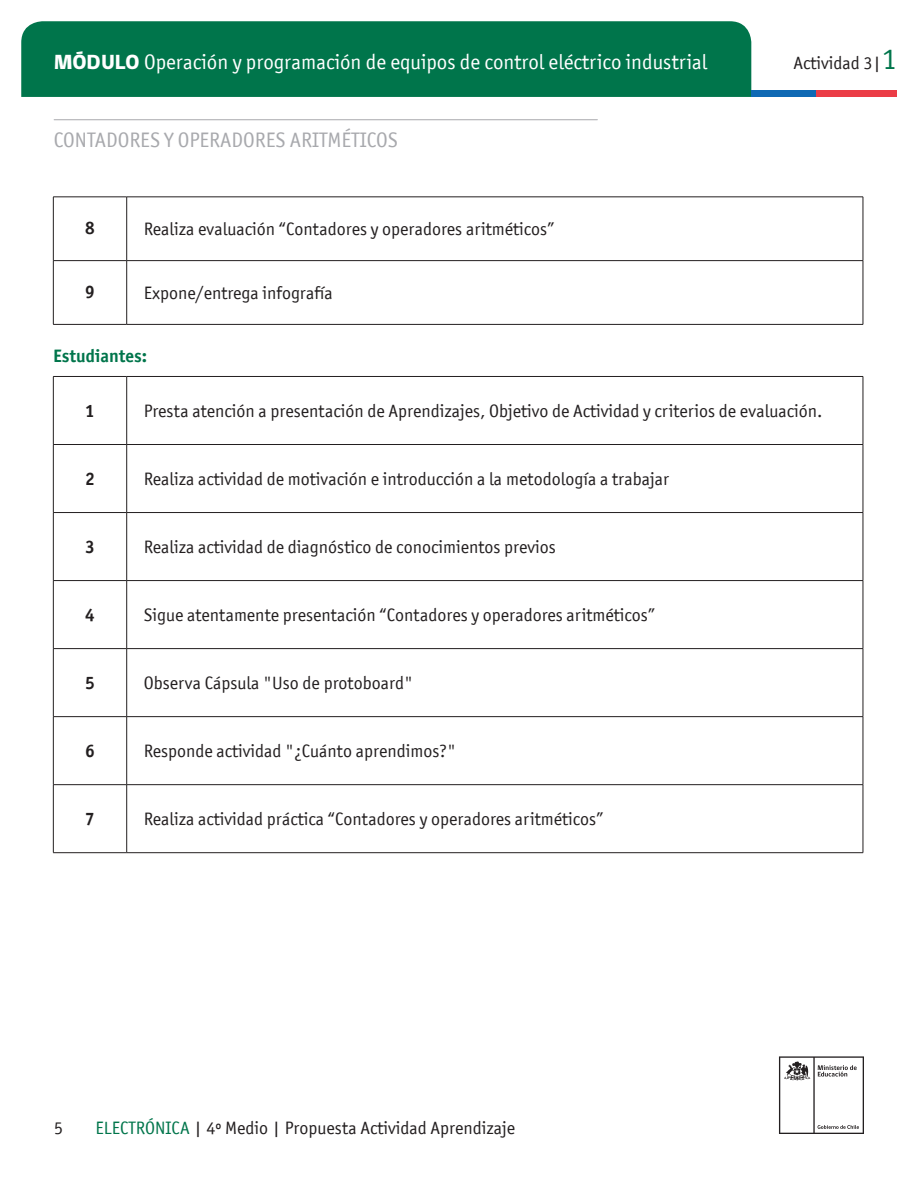
<style>
.page{position:relative;width:918px;height:1188px;background:#fff}
.page>*{position:absolute;margin:0;border:0;box-sizing:border-box;transform-origin:0 0}
.t1{font:21px "Officina San ITC";color:#fff}
.t2{font:21px "Officina San ITC";color:#a8a9ad}
.t3{font:18px "Officina San ITC";color:#231f20}
.t4{font:700 18px "Officina San ITC";color:#00754b}
.t5{font:700 18px "Officina San ITC";color:#231f20}
.s1{font-family:"gob CL";font-weight:800}
.s2{font-size:30px;color:#00754b}
.s3{color:#00754b}
</style>
<div class="page">
<div style="left:21px;top:21px;width:730px;height:76px;background:#00754b"></div>
<div style="left:751px;top:90px;width:65px;height:7px;background:#0f69b4"></div>
<div style="left:816px;top:90px;width:81px;height:7px;background:#eb3c46"></div>
<hr style="left:53px;top:197px;width:74px;height:1px;background:#231f20">
<hr style="left:127px;top:197px;width:736px;height:1px;background:#231f20">
<hr style="left:126px;top:197px;width:1px;height:63px;background:#231f20">
<hr style="left:53px;top:260px;width:74px;height:1px;background:#231f20">
<hr style="left:127px;top:260px;width:736px;height:1px;background:#231f20">
<hr style="left:126px;top:261px;width:1px;height:63px;background:#231f20">
<hr style="left:53px;top:324px;width:74px;height:1px;background:#231f20">
<hr style="left:127px;top:324px;width:736px;height:1px;background:#231f20">
<hr style="left:53px;top:197px;width:1px;height:63px;background:#231f20">
<hr style="left:863px;top:197px;width:1px;height:63px;background:#231f20">
<hr style="left:53px;top:261px;width:1px;height:63px;background:#231f20">
<hr style="left:863px;top:261px;width:1px;height:63px;background:#231f20">
<hr style="left:53px;top:376px;width:74px;height:1px;background:#231f20">
<hr style="left:53px;top:377px;width:1px;height:67px;background:#231f20">
<hr style="left:127px;top:376px;width:736px;height:1px;background:#231f20">
<hr style="left:126px;top:377px;width:1px;height:67px;background:#231f20">
<hr style="left:863px;top:377px;width:1px;height:67px;background:#231f20">
<hr style="left:53px;top:444px;width:74px;height:1px;background:#231f20">
<hr style="left:53px;top:445px;width:1px;height:67px;background:#231f20">
<hr style="left:127px;top:444px;width:736px;height:1px;background:#231f20">
<hr style="left:126px;top:445px;width:1px;height:67px;background:#231f20">
<hr style="left:863px;top:445px;width:1px;height:67px;background:#231f20">
<hr style="left:53px;top:512px;width:74px;height:1px;background:#231f20">
<hr style="left:53px;top:513px;width:1px;height:67px;background:#231f20">
<hr style="left:127px;top:512px;width:736px;height:1px;background:#231f20">
<hr style="left:126px;top:513px;width:1px;height:67px;background:#231f20">
<hr style="left:863px;top:513px;width:1px;height:67px;background:#231f20">
<hr style="left:53px;top:580px;width:74px;height:1px;background:#231f20">
<hr style="left:53px;top:581px;width:1px;height:67px;background:#231f20">
<hr style="left:127px;top:580px;width:736px;height:1px;background:#231f20">
<hr style="left:126px;top:581px;width:1px;height:67px;background:#231f20">
<hr style="left:863px;top:581px;width:1px;height:67px;background:#231f20">
<hr style="left:53px;top:648px;width:74px;height:1px;background:#231f20">
<hr style="left:53px;top:649px;width:1px;height:67px;background:#231f20">
<hr style="left:127px;top:648px;width:736px;height:1px;background:#231f20">
<hr style="left:126px;top:649px;width:1px;height:67px;background:#231f20">
<hr style="left:863px;top:649px;width:1px;height:67px;background:#231f20">
<hr style="left:53px;top:716px;width:74px;height:1px;background:#231f20">
<hr style="left:53px;top:717px;width:1px;height:67px;background:#231f20">
<hr style="left:127px;top:716px;width:736px;height:1px;background:#231f20">
<hr style="left:126px;top:717px;width:1px;height:67px;background:#231f20">
<hr style="left:863px;top:717px;width:1px;height:67px;background:#231f20">
<hr style="left:53px;top:784px;width:74px;height:1px;background:#231f20">
<hr style="left:53px;top:785px;width:1px;height:68px;background:#231f20">
<hr style="left:127px;top:784px;width:736px;height:1px;background:#231f20">
<hr style="left:126px;top:785px;width:1px;height:68px;background:#231f20">
<hr style="left:863px;top:785px;width:1px;height:68px;background:#231f20">
<hr style="left:53px;top:852px;width:74px;height:1px;background:#231f20">
<hr style="left:127px;top:852px;width:736px;height:1px;background:#231f20">
<hr style="left:54px;top:119px;width:543px;height:1px;background:#a8a9ad">
<svg style="left:779px;top:1056px;width:85px;height:78px"></svg>
<p class="t1" style="left:54px;top:50px;width:655px"><span class="s1">MÓDULO</span> Operación y programación de equipos de control eléctrico industrial</p>
<p class="t3" style="left:794px;top:53px;width:105px">Actividad 3|<span class="s2">1</span></p>
<p class="t2" style="left:54px;top:127px;width:346px">CONTADORES Y OPERADORES ARITMÉTICOS</p>
<p class="t5" style="left:85px;top:217px;width:11px">8</p>
<p class="t3" style="left:144px;top:219px;width:412px">Realiza evaluación “Contadores y operadores aritméticos”</p>
<p class="t5" style="left:85px;top:281px;width:11px">9</p>
<p class="t3" style="left:144px;top:283px;width:191px">Expone/entrega infografía</p>
<p class="t4" style="left:53px;top:344px;width:95px">Estudiantes:</p>
<p class="t5" style="left:85px;top:400px;width:11px">1</p>
<p class="t3" style="left:144px;top:401px;width:680px">Presta atención a presentación de Aprendizajes, Objetivo de Actividad y criterios de evaluación.</p>
<p class="t5" style="left:85px;top:468px;width:11px">2</p>
<p class="t3" style="left:144px;top:469px;width:527px">Realiza actividad de motivación e introducción a la metodología a trabajar</p>
<p class="t5" style="left:85px;top:536px;width:11px">3</p>
<p class="t3" style="left:144px;top:537px;width:414px">Realiza actividad de diagnóstico de conocimientos previos</p>
<p class="t5" style="left:85px;top:604px;width:11px">4</p>
<p class="t3" style="left:144px;top:605px;width:513px">Sigue atentamente presentación “Contadores y operadores aritméticos”</p>
<p class="t5" style="left:85px;top:672px;width:11px">5</p>
<p class="t3" style="left:144px;top:673px;width:271px">Observa Cápsula "Uso de protoboard"</p>
<p class="t5" style="left:85px;top:740px;width:11px">6</p>
<p class="t3" style="left:144px;top:741px;width:314px">Responde actividad "¿Cuánto aprendimos?"</p>
<p class="t5" style="left:85px;top:808px;width:11px">7</p>
<p class="t3" style="left:144px;top:809px;width:461px">Realiza actividad práctica “Contadores y operadores aritméticos”</p>
<p class="t3" style="left:54px;top:1118px;width:10px">5</p>
<p class="t3" style="left:95px;top:1118px;width:421px"><span class="s3">ELECTRÓNICA</span> | 4º Medio | Propuesta Actividad Aprendizaje</p>
</div>
